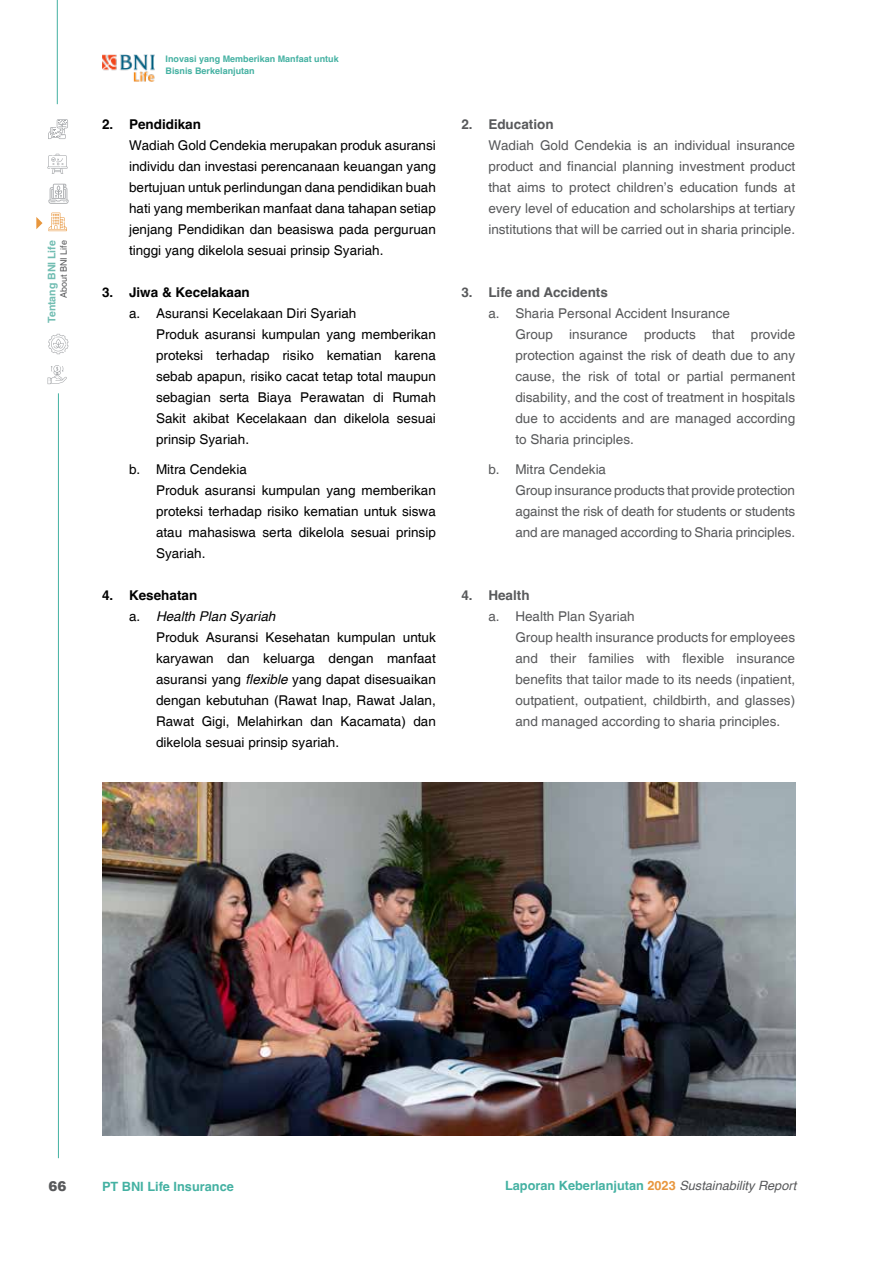
<style>
.page{position:relative;width:893px;height:1263px;background:#fff}
.page>*{position:absolute;margin:0;border:0;box-sizing:border-box;transform-origin:0 0}
.t1{font:13.5px/21px "Helvetica";color:#58595b}
.t2{font:13.5px/21px "Helvetica";color:#000}
.t3{font:700 13.5px "Helvetica";color:#000}
.t4{font:700 13.5px "Helvetica";color:#58595b}
.t5{font:italic 13.5px "Helvetica";color:#000}
.t6{font:900 13.5px "Arial";color:#58595b}
.t7{font:700 12.75px "Helvetica";color:#44b1a2}
.t8{font:700 10.5px "Helvetica";color:#71bdb2}
.t9{font:700 9px/12px "Helvetica";color:#44b1a2}
.t10{font:9px "Helvetica";color:#58595b}
.s1{font-style:normal}
.s2{font-style:italic}
.s3{color:#e8963d}
.s4{font-weight:400;font-style:italic;color:#58595b}
</style>
<div class="page">
<hr style="left:58px;top:393px;width:1px;height:765px;background:#44b1a2">
<hr style="left:57px;top:0;width:1px;height:104px;background:#44b1a2">
<img style="left:102px;top:54px;width:53px;height:28px">
<svg style="left:48px;top:119px;width:20px;height:20px"></svg>
<svg style="left:47px;top:154px;width:21px;height:20px"></svg>
<svg style="left:48px;top:184px;width:21px;height:20px"></svg>
<svg style="left:48px;top:334px;width:21px;height:20px"></svg>
<svg style="left:48px;top:365px;width:19px;height:19px"></svg>
<svg style="left:36px;top:213px;width:31px;height:19px"></svg>
<img style="left:102px;top:782px;width:693px;height:353px">
<p class="t8" style="left:45px;top:323px;width:84px;rotate:-90deg">Tentang BNI Life</p>
<p class="t10" style="left:58px;top:298px;width:60px;rotate:-90deg">About BNI Life</p>
<p class="t9" style="left:166px;top:54px;width:175px">Inovasi yang Memberikan Manfaat untuk<br>Bisnis Berkelanjutan</p>
<p class="t3" style="left:102px;top:116px;width:101px">2. Pendidikan</p>
<p class="t2" style="left:129px;top:135px;width:308px;text-align:justify">Wadiah Gold Cendekia merupakan produk asuransi individu dan investasi perencanaan keuangan yang bertujuan untuk perlindungan dana pendidikan buah hati yang memberikan manfaat dana tahapan setiap jenjang Pendidikan dan beasiswa pada perguruan tinggi yang dikelola sesuai prinsip Syariah.</p>
<p class="t3" style="left:102px;top:284px;width:149px">3. Jiwa &amp; Kecelakaan</p>
<p class="t2" style="left:156px;top:303px;width:281px;text-indent:-27px">a. Asuransi Kecelakaan Diri Syariah<br>Produk asuransi kumpulan yang memberikan proteksi terhadap risiko kematian karena sebab apapun, risiko cacat tetap total maupun sebagian serta Biaya Perawatan di Rumah Sakit akibat Kecelakaan dan dikelola sesuai prinsip Syariah.</p>
<p class="t2" style="left:156px;top:459px;width:281px;text-indent:-27px">b. Mitra Cendekia<br>Produk asuransi kumpulan yang memberikan proteksi terhadap risiko kematian untuk siswa atau mahasiswa serta dikelola sesuai prinsip<br>Syariah.</p>
<p class="t3" style="left:102px;top:587px;width:97px">4. Kesehatan</p>
<p class="t5" style="left:129px;top:605px;width:148px"><span class="s1">a.</span> Health Plan Syariah</p>
<p class="t2" style="left:156px;top:627px;width:281px">Produk Asuransi Kesehatan kumpulan untuk</p>
<p class="t2" style="left:156px;top:648px;width:281px">karyawan dan keluarga dengan manfaat</p>
<p class="t2" style="left:156px;top:669px;width:281px">asuransi yang <span class="s2">flexible</span> yang dapat disesuaikan</p>
<p class="t2" style="left:156px;top:690px;width:281px">dengan kebutuhan (Rawat Inap, Rawat Jalan,</p>
<p class="t2" style="left:156px;top:711px;width:281px">Rawat Gigi, Melahirkan dan Kacamata) dan</p>
<p class="t2" style="left:156px;top:732px;width:185px">dikelola sesuai prinsip syariah.</p>
<p class="t4" style="left:461px;top:116px;width:94px">2. Education</p>
<p class="t1" style="left:488px;top:135px;width:308px;text-align:justify">Wadiah Gold Cendekia is an individual insurance product and financial planning investment product that aims to protect children’s education funds at every level of education and scholarships at tertiary institutions that will be carried out in sharia principle.</p>
<p class="t4" style="left:461px;top:284px;width:148px">3. Life and Accidents</p>
<p class="t1" style="left:515px;top:303px;width:281px;text-indent:-27px">a. Sharia Personal Accident Insurance<br>Group insurance products that provide protection against the risk of death due to any cause, the risk of total or partial permanent disability, and the cost of treatment in hospitals due to accidents and are managed according to Sharia principles.</p>
<p class="t1" style="left:515px;top:459px;width:281px;text-indent:-27px">b. Mitra Cendekia<br>Group insurance products that provide protection against the risk of death for students or students and are managed according to Sharia principles.</p>
<p class="t4" style="left:461px;top:587px;width:70px">4. Health</p>
<p class="t1" style="left:515px;top:606px;width:281px;text-indent:-27px">a. Health Plan Syariah<br>Group health insurance products for employees and their families with flexible insurance benefits that tailor made to its needs (inpatient, outpatient, outpatient, childbirth, and glasses) and managed according to sharia principles.</p>
<p class="t6" style="left:49px;top:1176px;width:20px">66</p>
<p class="t7" style="left:102px;top:1179px;width:133px">PT BNI Life Insurance</p>
<p class="t7" style="left:505px;top:1178px;width:293px">Laporan Keberlanjutan <span class="s3">2023</span> <span class="s4">Sustainability Report</span></p>
</div>
